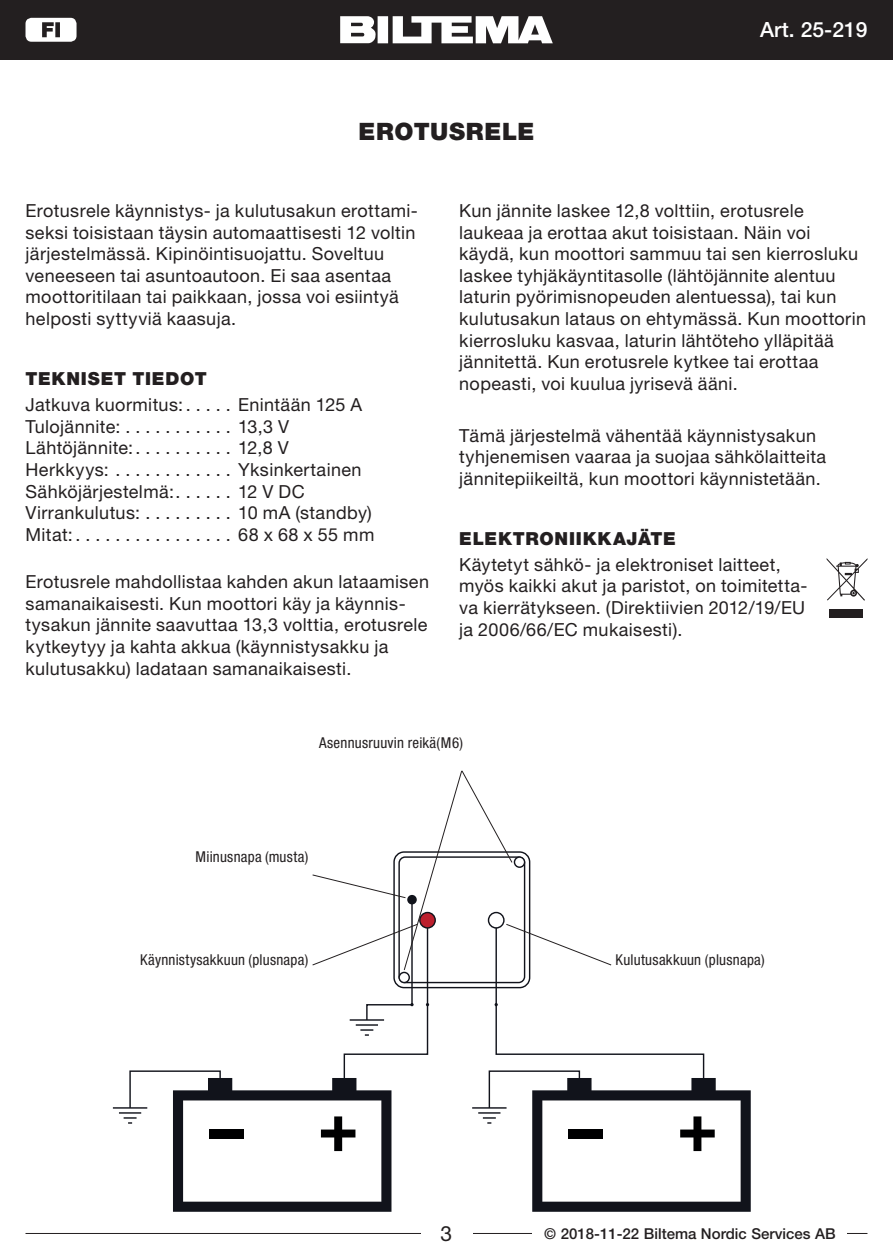
<style>
.page{position:relative;width:893px;height:1259px;background:#fff}
.page>*{position:absolute;margin:0;border:0;box-sizing:border-box;transform-origin:0 0}
.t1{font:900 24px "Helvetica Neue LT Std";letter-spacing:.03em;color:#231f20}
.t2{font:500 21px "Helvetica Neue LT Std";color:#fff}
.t3{font:21px "Helvetica Neue LT Std";color:#231f20}
.t4{font:18px/21.6px "Helvetica Neue LT Std";letter-spacing:.02em;color:#231f20}
.t5{font:900 18px "Helvetica Neue LT Std";letter-spacing:.045em;color:#231f20}
.t6{font:condensed 15px "Helvetica Neue LT Std";letter-spacing:.02em;color:#231f20}
.t7{font:500 15px "Helvetica Neue LT Std";color:#231f20}
</style>
<div class="page">
<hr style="left:26px;top:1233px;width:841px;height:1px;background:#231f20">
<div style="left:532px;top:1220px;width:315px;height:26px;background:#fff"></div>
<div style="left:421px;top:1220px;width:51px;height:26px;background:#fff"></div>
<div style="left:0;top:0;width:893px;height:60px;background:#231f20"></div>
<div style="left:26px;top:18px;width:51px;height:24px;background:#fff;border-radius:6px"></div>
<svg style="left:42px;top:22px;width:18px;height:15px"></svg>
<div style="left:829px;top:609px;width:34px;height:8px;background:#231f20"></div>
<svg style="left:827px;top:558px;width:40px;height:43px"></svg>
<hr style="left:113px;top:1107px;width:34px;height:1px;background:#11131b">
<svg style="left:119px;top:770px;width:632px;height:441px"></svg>
<svg style="left:340px;top:16px;width:213px;height:27px"></svg>
<h1 class="t1" style="left:359px;top:118px;width:177px">EROTUSRELE</h1>
<p class="t2" style="left:760px;top:17px;width:109px">Art. 25-219</p>
<p class="t4" style="left:26px;top:199px;width:394px">Erotusrele käynnistys- ja kulutusakun erottami&shy;seksi toisistaan täysin automaattisesti 12 voltin järjestelmässä. Kipinöintisuojattu. Soveltuu veneeseen tai asuntoautoon. Ei saa asentaa moottoritilaan tai paikkaan, jossa voi esiintyä helposti syttyviä kaasuja.</p>
<p class="t5" style="left:26px;top:368px;width:183px">TEKNISET TIEDOT</p>
<p class="t4" style="left:26px;top:394px;width:350px">Jatkuva kuormitus: . . . . . Enintään 125 A Tulojännite: . . . . . . . . . . . 13,3 V Lähtöjännite: . . . . . . . . . . 12,8 V Herkkyys: . . . . . . . . . . . . Yksinkertainen Sähköjärjestelmä: . . . . . . 12 V DC Virrankulutus: . . . . . . . . . 10 mA (standby)<br>Mitat: . . . . . . . . . . . . . . . . 68 x 68 x 55 mm</p>
<p class="t4" style="left:26px;top:571px;width:405px">Erotusrele mahdollistaa kahden akun lataamisen samanaikaisesti. Kun moottori käy ja käynnis&shy;tysakun jännite saavuttaa 13,3 volttia, erotusrele kytkeytyy ja kahta akkua (käynnistysakku ja kulutusakku) ladataan samanaikaisesti.</p>
<p class="t4" style="left:459px;top:200px;width:408px">Kun jännite laskee 12,8 volttiin, erotusrele laukeaa ja erottaa akut toisistaan. Näin voi käydä, kun moottori sammuu tai sen kierrosluku laskee tyhjäkäyntitasolle (lähtöjännite alentuu laturin pyörimisnopeuden alentuessa), tai kun kulutusakun lataus on ehtymässä. Kun moottorin kierrosluku kasvaa, laturin lähtöteho ylläpitää jännitettä. Kun erotusrele kytkee tai erottaa nopeasti, voi kuulua jyrisevä ääni.</p>
<p class="t4" style="left:459px;top:424px;width:368px">Tämä järjestelmä vähentää käynnistysakun tyhjenemisen vaaraa ja suojaa sähkölaitteita jännitepiikeiltä, kun moottori käynnistetään.</p>
<p class="t5" style="left:459px;top:528px;width:218px">ELEKTRONIIKKAJÄTE</p>
<p class="t4" style="left:459px;top:553px;width:350px">Käytetyt sähkö- ja elektroniset laitteet, myös kaikki akut ja paristot, on toimitetta&shy;va kierrätykseen. (Direktiivien 2012/19/EU ja 2006/66/EC mukaisesti).</p>
<p class="t6" style="left:319px;top:734px;width:146px">Asennusruuvin reikä(M6)</p>
<p class="t6" style="left:196px;top:848px;width:114px">Miinusnapa (musta)</p>
<p class="t6" style="left:140px;top:951px;width:170px">Käynnistysakkuun (plusnapa)</p>
<p class="t6" style="left:615px;top:951px;width:151px">Kulutusakkuun (plusnapa)</p>
<p class="t3" style="left:441px;top:1221px;width:13px">3</p>
<p class="t7" style="left:544px;top:1224px;width:293px">© 2018-11-22 Biltema Nordic Services AB</p>
</div>
